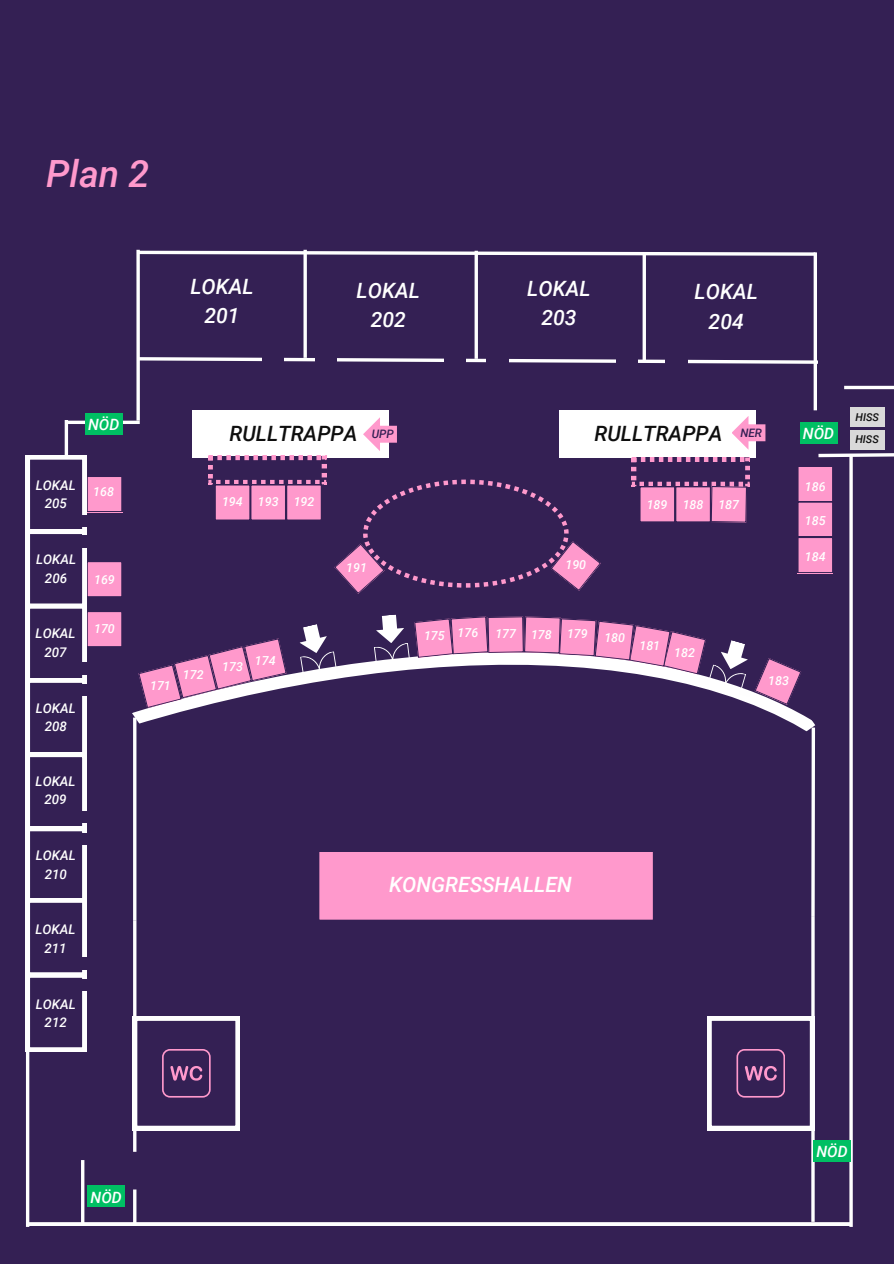
<style>
.page{position:relative;width:894px;height:1264px;background:#fff}
.page>*{position:absolute;margin:0;border:0;box-sizing:border-box;transform-origin:0 0}
.t1{font:italic 500 37.5px "Roboto";color:#f9c}
.t2{font:italic 500 21.15px/29.1px "Roboto";color:#fff;text-align:center}
.t3{font:italic 500 21.15px "Roboto";color:#0e0e0e}
.t4{font:italic 500 15.6px "Roboto";color:#fff}
.t5{font:italic 500 13.35px/18.5px "Roboto";color:#fff;text-align:center}
.t6{font:italic 500 12.45px "Roboto";color:#fff}
.t7{font:italic 500 11.7px "Roboto";color:#342054}
.t8{font:italic 500 10.8px "Roboto";color:#0e0e0e}
</style>
<div class="page">
<div style="left:0;top:0;width:893px;height:1263px;background:#342054"></div>
<svg style="left:132px;top:410px;width:683px;height:632px"></svg>
<div style="left:192px;top:410px;width:197px;height:48px;background:#fff"></div>
<div style="left:558px;top:410px;width:197px;height:48px;background:#fff"></div>
<svg style="left:631px;top:457px;width:118px;height:66px"></svg>
<svg style="left:136px;top:249px;width:681px;height:8px"></svg>
<svg style="left:136px;top:250px;width:4px;height:170px"></svg>
<hr style="left:813px;top:252px;width:3px;height:158px;background:#fff">
<svg style="left:303px;top:250px;width:4px;height:102px"></svg>
<svg style="left:474px;top:251px;width:4px;height:101px"></svg>
<hr style="left:642px;top:252px;width:3px;height:108px;background:#fff">
<hr style="left:28px;top:1222px;width:822px;height:3px;background:#fff">
<hr style="left:26px;top:459px;width:3px;height:767px;background:#fff">
<hr style="left:849px;top:454px;width:3px;height:772px;background:#fff">
<hr style="left:133px;top:717px;width:3px;height:203px;background:#fff">
<hr style="left:811px;top:727px;width:3px;height:189px;background:#fff">
<svg style="left:363px;top:417px;width:34px;height:34px"></svg>
<div style="left:318px;top:850px;width:335px;height:70px;background:#f9c"></div>
<svg style="left:68px;top:420px;width:72px;height:4px"></svg>
<hr style="left:65px;top:375px;width:3px;height:81px;background:#fff">
<hr style="left:133px;top:1189px;width:3px;height:35px;background:#fff">
<hr style="left:133px;top:920px;width:3px;height:231px;background:#fff">
<hr style="left:81px;top:1159px;width:3px;height:65px;background:#fff">
<svg style="left:732px;top:416px;width:33px;height:34px"></svg>
<svg style="left:65px;top:375px;width:3px;height:44px"></svg>
<div style="left:88px;top:1185px;width:37px;height:21px;background:#00bf63"></div>
<hr style="left:811px;top:916px;width:3px;height:305px;background:#fff">
<div style="left:813px;top:1139px;width:37px;height:21px;background:#00bf63"></div>
<div style="left:799px;top:422px;width:37px;height:21px;background:#00bf63"></div>
<svg style="left:208px;top:455px;width:118px;height:65px"></svg>
<svg style="left:138px;top:624px;width:208px;height:84px"></svg>
<svg style="left:364px;top:614px;width:437px;height:91px"></svg>
<svg style="left:814px;top:451px;width:79px;height:8px"></svg>
<hr style="left:843px;top:386px;width:50px;height:3px;background:#fff">
<div style="left:85px;top:413px;width:37px;height:21px;background:#00bf63"></div>
<svg style="left:334px;top:479px;width:267px;height:115px"></svg>
<svg style="left:797px;top:466px;width:36px;height:107px;background:#e68abd"></svg>
<svg style="left:26px;top:455px;width:96px;height:596px"></svg>
<svg style="left:136px;top:1016px;width:104px;height:114px"></svg>
<svg style="left:707px;top:1016px;width:104px;height:114px"></svg>
<svg style="left:136px;top:352px;width:682px;height:25px"></svg>
<div style="left:849px;top:430px;width:35px;height:19px;background:#d9d9d9"></div>
<div style="left:849px;top:407px;width:35px;height:20px;background:#d9d9d9"></div>
<h1 class="t1" style="left:46px;top:152px;width:105px">Plan 2</h1>
<p class="t2" style="left:190px;top:272px;width:65px">LOKAL<br>201</p>
<p class="t2" style="left:694px;top:278px;width:65px">LOKAL<br>204</p>
<h2 class="t2" style="left:527px;top:274px;width:65px">LOKAL<br>203</h2>
<p class="t2" style="left:356px;top:276px;width:65px">LOKAL<br>202</p>
<h5 class="t4" style="left:88px;top:416px;width:33px">NÖD</h5>
<h5 class="t5" style="left:36px;top:476px;width:41px">LOKAL<br>205</h5>
<p class="t5" style="left:36px;top:550px;width:41px">LOKAL<br>206</p>
<p class="t5" style="left:36px;top:624px;width:41px">LOKAL<br>207</p>
<h2 class="t5" style="left:36px;top:699px;width:41px">LOKAL<br>208</h2>
<p class="t5" style="left:36px;top:771px;width:41px">LOKAL<br>209</p>
<p class="t5" style="left:36px;top:846px;width:41px">LOKAL<br>210</p>
<h3 class="t5" style="left:35px;top:920px;width:41px">LOKAL<br>211</h3>
<p class="t5" style="left:36px;top:995px;width:41px">LOKAL<br>212</p>
<p class="t6" style="left:93px;top:484px;width:22px">168</p>
<h5 class="t6" style="left:94px;top:572px;width:22px">169</h5>
<h5 class="t6" style="left:94px;top:621px;width:22px">170</h5>
<p class="t3" style="left:229px;top:421px;width:129px">RULLTRAPPA</p>
<p class="t3" style="left:594px;top:421px;width:129px">RULLTRAPPA</p>
<p class="t7" style="left:371px;top:427px;width:23px">UPP</p>
<h2 class="t7" style="left:740px;top:426px;width:23px">NER</h2>
<h5 class="t6" style="left:222px;top:494px;width:22px">194</h5>
<h5 class="t6" style="left:258px;top:494px;width:22px">193</h5>
<h5 class="t6" style="left:293px;top:494px;width:22px">192</h5>
<h5 class="t6" style="left:346px;top:560px;width:22px">191</h5>
<h2 class="t6" style="left:565px;top:558px;width:22px">190</h2>
<p class="t6" style="left:646px;top:497px;width:22px">189</p>
<h2 class="t6" style="left:682px;top:497px;width:22px">188</h2>
<h2 class="t6" style="left:718px;top:497px;width:22px">187</h2>
<h5 class="t4" style="left:802px;top:424px;width:33px">NÖD</h5>
<p class="t6" style="left:804px;top:479px;width:22px">186</p>
<p class="t6" style="left:804px;top:514px;width:22px">185</p>
<h5 class="t6" style="left:804px;top:549px;width:22px">184</h5>
<p class="t8" style="left:855px;top:410px;width:25px">HISS</p>
<h3 class="t8" style="left:855px;top:433px;width:25px">HISS</h3>
<h5 class="t6" style="left:150px;top:678px;width:22px">171</h5>
<h5 class="t6" style="left:183px;top:667px;width:22px">172</h5>
<h5 class="t6" style="left:222px;top:659px;width:22px">173</h5>
<p class="t6" style="left:255px;top:653px;width:22px">174</p>
<h5 class="t6" style="left:424px;top:628px;width:22px">175</h5>
<h5 class="t6" style="left:457px;top:625px;width:22px">176</h5>
<h5 class="t6" style="left:495px;top:626px;width:22px">177</h5>
<h5 class="t6" style="left:531px;top:627px;width:22px">178</h5>
<h5 class="t6" style="left:567px;top:626px;width:22px">179</h5>
<h5 class="t6" style="left:604px;top:630px;width:22px">180</h5>
<h5 class="t6" style="left:639px;top:638px;width:22px">181</h5>
<h5 class="t6" style="left:674px;top:645px;width:22px">182</h5>
<h2 class="t6" style="left:768px;top:673px;width:22px">183</h2>
<p class="t2" style="left:389px;top:869px;width:184px">KONGRESSHALLEN</p>
<p class="t4" style="left:91px;top:1187px;width:33px">NÖD</p>
<p class="t4" style="left:816px;top:1142px;width:33px">NÖD</p>
</div>
